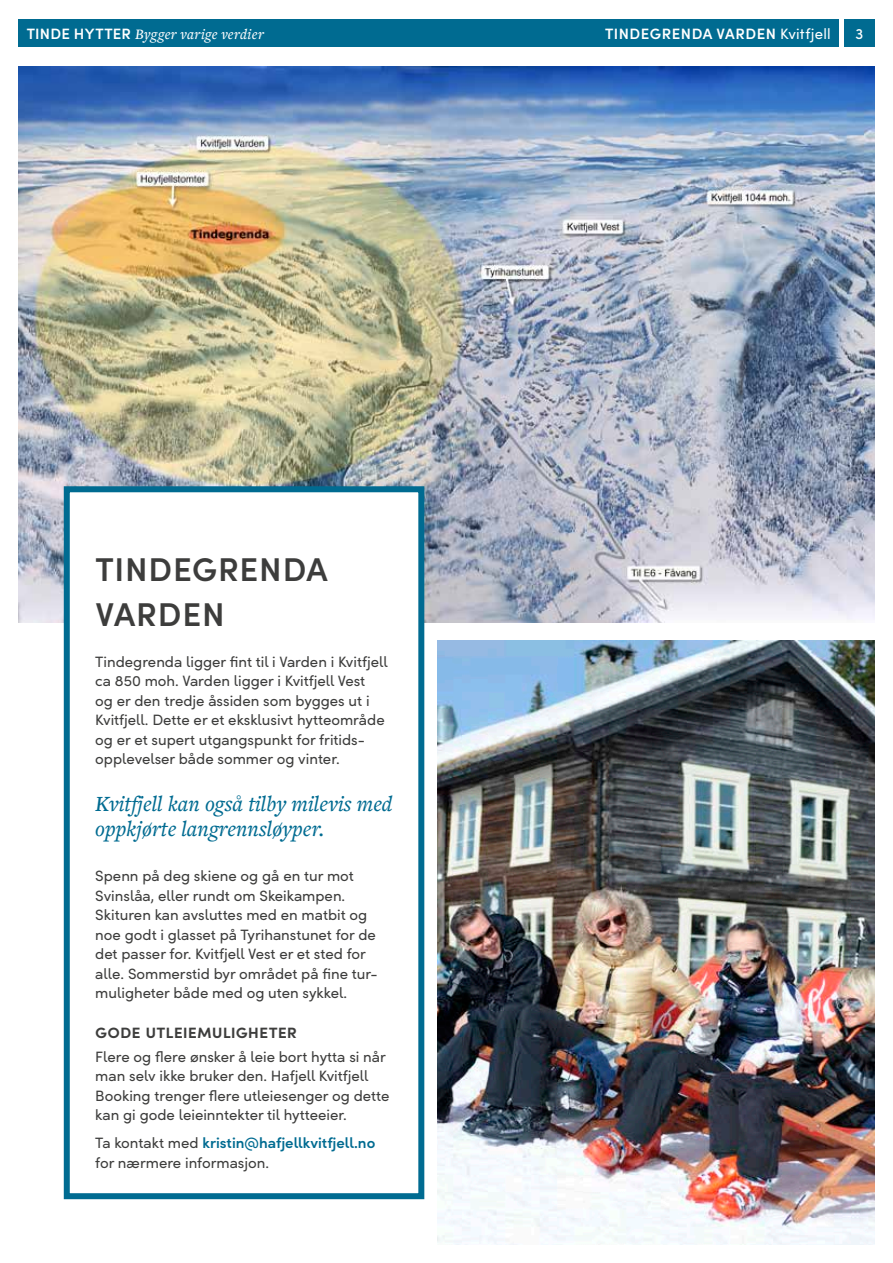
<style>
.page{position:relative;width:893px;height:1263px;background:#fff}
.page>*{position:absolute;margin:0;border:0;box-sizing:border-box;transform-origin:0 0}
.t1{font:600 33px/45px "Sofia Pro";letter-spacing:.025em;color:#3d3d3c}
.t2{font:italic 500 22.5px/25.5px "Freight Text Pro";color:#006b91}
.t3{font:600 18px "Sofia Pro";color:#3d3d3c}
.t4{font:15px/19.5px "Sofia Pro";color:#3d3d3c}
.t5{font:italic 500 15px "Freight Text Pro";letter-spacing:.015em;color:#fff}
.t6{font:600 15px "Sofia Pro";letter-spacing:.035em;color:#fff}
.t7{font:500 15px "Sofia Pro";color:#fff}
.s1{font-family:"Sofia Pro";font-weight:600;font-style:normal}
.s2{font-weight:400}
.s3{font-weight:600;color:#006b91}
</style>
<div class="page">
<img style="left:18px;top:66px;width:857px;height:557px">
<img style="left:438px;top:640px;width:437px;height:605px">
<div style="left:844px;top:19px;width:31px;height:28px;background:#006b91"></div>
<div style="left:18px;top:19px;width:821px;height:28px;background:#006b91"></div>
<div style="left:67px;top:489px;width:354px;height:707px;background:#fff"></div>
<div style="left:64px;top:486px;width:360px;height:713px;border:6px solid #006b91"></div>
<p class="t5" style="left:27px;top:24px;width:239px"><span class="s1">TINDE HYTTER</span> Bygger varige verdier</p>
<p class="t6" style="left:605px;top:22px;width:227px">TINDEGRENDA VARDEN <span class="s2">Kvitfjell</span></p>
<p class="t7" style="left:855px;top:22px;width:9px">3</p>
<h1 class="t1" style="left:96px;top:544px;width:234px">TINDEGRENDA<br>VARDEN</h1>
<p class="t4" style="left:95px;top:651px;width:294px">Tindegrenda ligger fint til i Varden i Kvitfjell ca 850 moh. Varden ligger i Kvitfjell Vest<br>og er den tredje åssiden som bygges ut i Kvitfjell. Dette er et eksklusivt hytteområde og er et supert utgangspunkt for fritids&shy;opplevelser både sommer og vinter.</p>
<h2 class="t2" style="left:95px;top:790px;width:299px">Kvitfjell kan også tilby milevis med oppkjørte langrennsløyper.</h2>
<p class="t4" style="left:95px;top:865px;width:284px">Spenn på deg skiene og gå en tur mot Svinslåa, eller rundt om Skeikampen.<br>Skituren kan avsluttes med en matbit og noe godt i glasset på Tyrihanstunet for de det passer for. Kvitfjell Vest er et sted for alle. Sommerstid byr området på fine tur&shy;muligheter både med og uten sykkel.</p>
<p class="t3" style="left:95px;top:1018px;width:203px">gode utleiemuligheter</p>
<p class="t4" style="left:95px;top:1046px;width:296px">Flere og flere ønsker å leie bort hytta si når man selv ikke bruker den. Hafjell Kvitfjell Booking trenger flere utleiesenger og dette kan gi gode leieinntekter til hytteeier.</p>
<p class="t4" style="left:95px;top:1132px;width:282px">Ta kontakt med <span class="s3">kristin@hafjellkvitfjell.no </span>for nærmere informasjon.</p>
</div>
